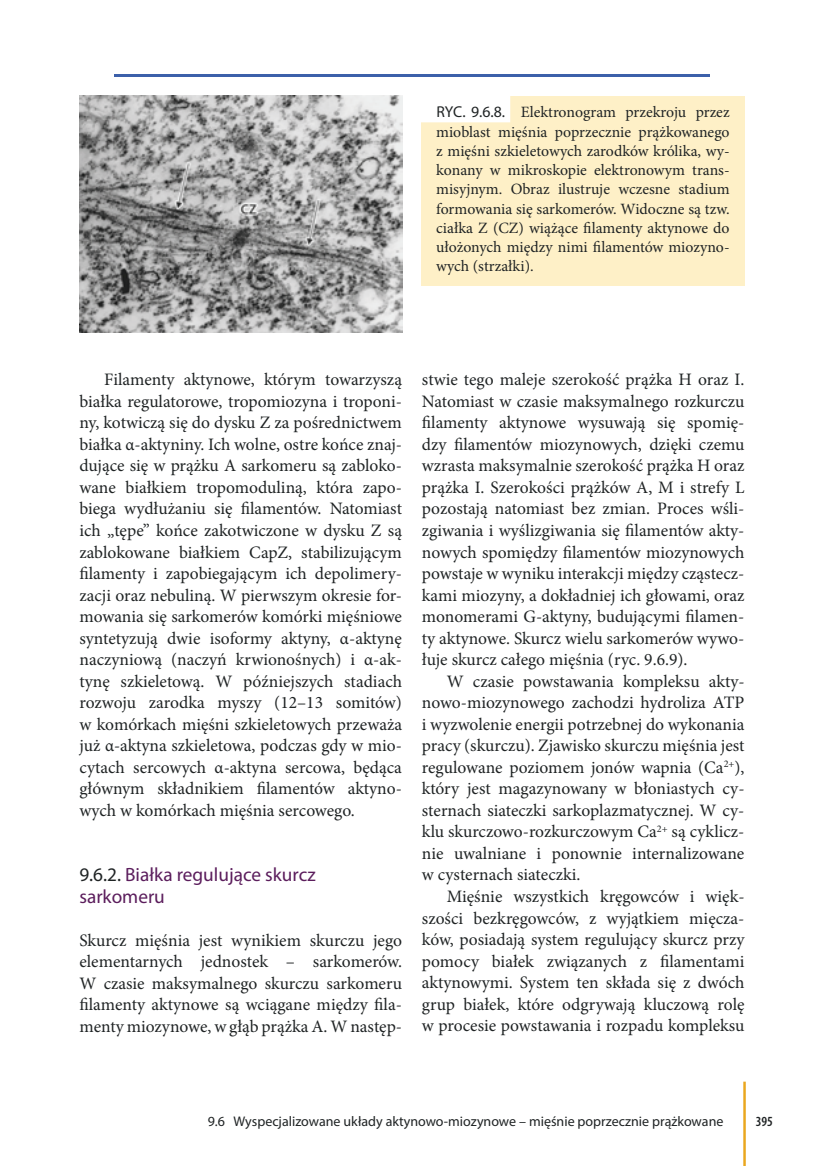
<style>
.page{position:relative;width:819px;height:1166px;background:#fff}
.page>*{position:absolute;margin:0;border:0;box-sizing:border-box;transform-origin:0 0}
.t1{font:19.25px/21.9px "Myriad Pro";color:#5b1d5c}
.t2{font:17.5px/21.5px "Minion Pro";color:#1f2324;text-align:justify}
.t3{font:15.75px/19.2px "Minion Pro";color:#1f2324;text-align:justify}
.t4{font:14px "Myriad Pro";color:#1f2324}
.t5{font:600 condensed 14px "Myriad Pro";color:#1f2324}
.s1{font-family:"Myriad Pro"}
.s2{font-style:italic}
.s3{color:#1f2324}
</style>
<div class="page">
<hr style="left:743px;top:1081px;width:2px;height:85px;background:#eaa71f">
<hr style="left:114px;top:74px;width:595px;height:3px;background:#3c60aa">
<img style="left:79px;top:96px;width:323px;height:236px">
<div style="left:421px;top:96px;width:323px;height:190px;background:#fef0c7"></div>
<div style="left:416px;top:94px;width:94px;height:28px;background:#fff"></div>
<p class="t3" style="left:436px;top:104px;width:295px"><span class="s1">RYC. 9.6.8.</span> Elektronogram przekroju przez mioblast mięśnia poprzecznie prążkowanego z mięśni szkieletowych zarodków królika, wy&shy;konany w mikroskopie elektronowym trans&shy;misyjnym. Obraz ilustruje wczesne stadium formowania się sarkomerów. Widoczne są tzw. ciałka Z (CZ) wiążące filamenty aktynowe do ułożonych między nimi filamentów miozyno&shy;wych (strzałki).</p>
<p class="t2" style="left:79px;top:370px;width:324px;text-indent:25px">Filamenty aktynowe, którym towarzyszą białka regulatorowe, tropomiozyna i troponi&shy;ny, kotwiczą się do dysku Z za pośrednictwem białka α-aktyniny. Ich wolne, ostre końce znaj&shy;dujące się w prążku A sarkomeru są zabloko&shy;wane białkiem tropomoduliną, która zapo&shy;biega wydłużaniu się filamentów. Natomiast ich „tępe” końce zakotwiczone w dysku Z są zablokowane białkiem CapZ, stabilizującym filamenty i zapobiegającym ich depolimery&shy;zacji oraz nebuliną. W pierwszym okresie for&shy;mowania się sarkomerów komórki mięśniowe syntetyzują dwie isoformy aktyny, α-aktynę naczyniową (naczyń krwionośnych) i α-ak&shy;tynę szkieletową. W późniejszych stadiach rozwoju zarodka myszy (12–13 somitów) w komórkach mięśni szkieletowych przeważa już α<span class="s2">-</span>aktyna szkieletowa, podczas gdy w mio&shy;cytach sercowych α-aktyna sercowa, będąca głównym składnikiem filamentów aktyno&shy;wych w komórkach mięśnia sercowego.</p>
<p class="t1" style="left:79px;top:865px;width:238px"><span class="s3">9.6.2.</span> Białka regulujące skurcz sarkomeru</p>
<p class="t2" style="left:79px;top:931px;width:324px">Skurcz mięśnia jest wynikiem skurczu jego elementarnych jednostek – sarkomerów.<br>W czasie maksymalnego skurczu sarkomeru filamenty aktynowe są wciągane między fila&shy;menty miozynowe, w głąb prążka A. W następ-</p>
<p class="t2" style="left:422px;top:370px;width:324px">stwie tego maleje szerokość prążka H oraz I.<br>Natomiast w czasie maksymalnego rozkurczu filamenty aktynowe wysuwają się spomię&shy;dzy filamentów miozynowych, dzięki czemu wzrasta maksymalnie szerokość prążka H oraz prążka I. Szerokości prążków A, M i strefy L pozostają natomiast bez zmian. Proces wśli&shy;zgiwania i wyślizgiwania się filamentów akty&shy;nowych spomiędzy filamentów miozynowych powstaje w wyniku interakcji między cząstecz&shy;kami miozyny, a dokładniej ich głowami, oraz monomerami G-aktyny, budującymi filamen&shy;ty aktynowe. Skurcz wielu sarkomerów wywo&shy;łuje skurcz całego mięśnia (ryc. 9.6.9).</p>
<p class="t2" style="left:422px;top:672px;width:324px;text-indent:25px">W czasie powstawania kompleksu akty&shy;nowo-miozynowego zachodzi hydroliza ATP i wyzwolenie energii potrzebnej do wykonania pracy (skurczu). Zjawisko skurczu mięśnia jest regulowane poziomem jonów wapnia (Ca<sup>2+</sup>), który jest magazynowany w błoniastych cy&shy;sternach siateczki sarkoplazmatycznej. W cy&shy;klu skurczowo-rozkurczowym Ca<sup>2+</sup> są cyklicz&shy;nie uwalniane i ponownie internalizowane w cysternach siateczki.</p>
<p class="t2" style="left:422px;top:887px;width:324px;text-indent:25px">Mięśnie wszystkich kręgowców i więk&shy;szości bezkręgowców, z wyjątkiem mięcza&shy;ków, posiadają system regulujący skurcz przy pomocy białek związanych z filamentami aktynowymi. System ten składa się z dwóch grup białek, które odgrywają kluczową rolę w procesie powstawania i rozpadu kompleksu</p>
<p class="t4" style="left:208px;top:1116px;width:517px">9.6 Wyspecjalizowane układy aktynowo-miozynowe – mięśnie poprzecznie prążkowane</p>
<p class="t5" style="left:755px;top:1113px;width:19px">395</p>
</div>
